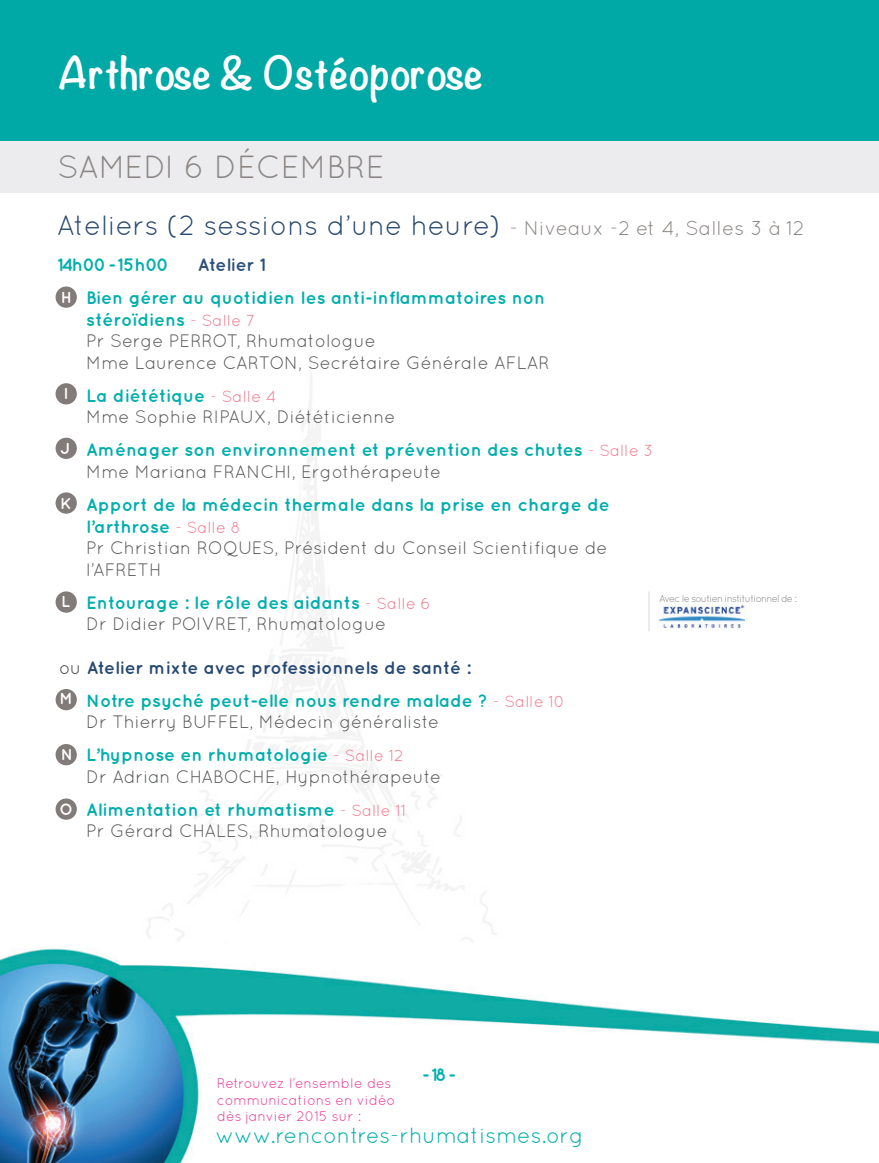
<style>
.page{position:relative;width:879px;height:1163px;background:#fff}
.page>*{position:absolute;margin:0;border:0;box-sizing:border-box;transform-origin:0 0}
.t1{font:700 40px "Noteworthy";color:#fff}
.t2{font:32px "Quicksand";color:#8b8684}
.t3{font:28px "Quicksand";color:#284972}
.t4{font:22px "Quicksand";color:#00afac}
.t5{font:700 18px/21.6px "Quicksand";color:#00afac}
.t6{font:18px/33px "Quicksand";color:#57585a}
.t7{font:700 18px/33px "Quicksand";color:#284972}
.t8{font:700 18px "Quicksand";letter-spacing:-.05em;color:#00afac}
.t9{font:700 18px "Quicksand";letter-spacing:-.01em;color:#2c5079}
.t10{font:700 16px "Quicksand";color:#fff}
.t11{font:14px/16.8px "Quicksand";color:#ed3896}
.t12{font:10px "Quicksand";color:#8b8684}
.s1{font-size:20px;color:#8b8684}
.s2{font-weight:400;font-size:16px;color:#f2768b}
.s3{font-weight:400;color:#57585a}
.s4{font-weight:700;color:#00afac}
.s5{font-size:16px;color:#f2768b}
.s6{font-weight:400;color:#3e3e3f}
.s7{color:#00afac}
</style>
<div class="page">
<div style="left:0;top:140px;width:879px;height:53px;background:#ececee"></div>
<div style="left:0;top:0;width:879px;height:140px;background:#00a9a5"></div>
<img style="left:55px;top:371px;width:442px;height:572px">
<img style="left:0;top:948px;width:879px;height:214px">
<div style="left:56px;top:286px;width:21px;height:22px;background:#817b79;border-radius:50%"></div>
<div style="left:56px;top:383px;width:21px;height:21px;background:#817b79;border-radius:50%"></div>
<div style="left:56px;top:437px;width:21px;height:22px;background:#817b79;border-radius:50%"></div>
<div style="left:56px;top:492px;width:21px;height:21px;background:#817b79;border-radius:50%"></div>
<div style="left:56px;top:591px;width:21px;height:21px;background:#817b79;border-radius:50%"></div>
<div style="left:56px;top:689px;width:21px;height:21px;background:#817b79;border-radius:50%"></div>
<div style="left:56px;top:744px;width:21px;height:21px;background:#817b79;border-radius:50%"></div>
<div style="left:56px;top:798px;width:21px;height:21px;background:#817b79;border-radius:50%"></div>
<img style="left:658px;top:604px;width:89px;height:25px">
<hr style="left:648px;top:591px;width:1px;height:40px;background:#817b79">
<h1 class="t1" style="left:58px;top:37px;width:427px">Arthrose &amp; Ostéoporose</h1>
<h2 class="t2" style="left:57px;top:149px;width:264px">samedi 6 décembr</h2>
<h2 class="t2" style="left:366px;top:149px;width:20px">e</h2>
<h3 class="t3" style="left:57px;top:209px;width:749px">Ateliers (2 sessions d’une heure) <span class="s1">- N iveaux -2 et 4, Salles 3 à 12</span></h3>
<p class="t8" style="left:57px;top:254px;width:113px">14h00 - 15h00</p>
<p class="t9" style="left:198px;top:254px;width:69px">Atelier 1</p>
<p class="t5" style="left:86px;top:286px;width:460px">Bien gérer au quotidien les anti-inflammatoires non stéroïdiens <span class="s2">- Salle 7<br></span><span class="s3">Pr Serge PERROT, Rhumatologue<br>Mme Laurence CARTON</span></p>
<p class="t10" style="left:61px;top:287px;width:13px">H</p>
<p class="t6" style="left:298px;top:346px;width:253px">, Secrétaire Générale AFLAR</p>
<p class="t6" style="left:86px;top:384px;width:311px;line-height:21.6px"><span class="s4">La diététique</span> <span class="s5">- Salle 4<br></span>Mme Sophie RI PAUX, Diététicienne</p>
<p class="t5" style="left:86px;top:438px;width:568px">Aménager son environnement et prévention des chutes <span class="s2">- Salle 3<br></span><span class="s3">Mme Mariana FRAN CHI, Ergothérapeute</span></p>
<p class="t5" style="left:86px;top:493px;width:525px">Apport de la médecin thermale dans la prise en charge de l’arthrose <span class="s2">- Salle 8<br></span><span class="s3">Pr Christian ROQUES</span></p>
<p class="t10" style="left:63px;top:384px;width:6px">I</p>
<p class="t10" style="left:60px;top:438px;width:11px">J</p>
<p class="t10" style="left:60px;top:493px;width:13px">K</p>
<p class="t6" style="left:275px;top:531px;width:334px">, Président du Conseil Scientifique de</p>
<p class="t5" style="left:86px;top:552px;width:346px;line-height:33px"><span class="s3">l’AFRETH<br></span>Entourage : le rôle des aidants <span class="s2">- Salle 6</span></p>
<p class="t6" style="left:86px;top:607px;width:301px">Dr Didier POIVRET, Rhumatologue</p>
<p class="t7" style="left:86px;top:650px;width:480px;text-indent:-27px"><span class="s6">ou</span> Atelier mixte avec professionnels de santé :<br><span class="s7">Notre psyché peut-elle nous rendre malade ?</span> <span class="s2">- Salle 10</span></p>
<p class="t6" style="left:86px;top:705px;width:354px">Dr Thierry BUFFEL, Médecin généraliste<br><span class="s4">L’hypnose en rhumatologie</span> <span class="s5">- Salle 12</span></p>
<p class="t6" style="left:86px;top:759px;width:356px">Dr Adrian CHABOCHE, Hypnothérapeute<br><span class="s4">Alimentation et rhumatisme</span> <span class="s5">- Salle 11</span></p>
<p class="t6" style="left:86px;top:814px;width:130px">Pr Gérard CHALES</p>
<p class="t6" style="left:249px;top:814px;width:140px">, Rhumatologue</p>
<p class="t12" style="left:659px;top:592px;width:139px">Avec le soutien institutionnel de :</p>
<p class="t10" style="left:61px;top:591px;width:11px">L</p>
<p class="t10" style="left:60px;top:689px;width:15px">M</p>
<p class="t10" style="left:61px;top:744px;width:14px">N</p>
<p class="t10" style="left:60px;top:799px;width:15px">O</p>
<p class="t5" style="left:422px;top:1062px;width:35px">- 18 -</p>
<p class="t11" style="left:217px;top:1074px;width:180px">Retrouvez l’ensemble des communications en vidéo dès janvier 2015 sur :</p>
<p class="t4" style="left:215px;top:1122px;width:370px">www.rencontres-rhumatismes.org</p>
</div>
